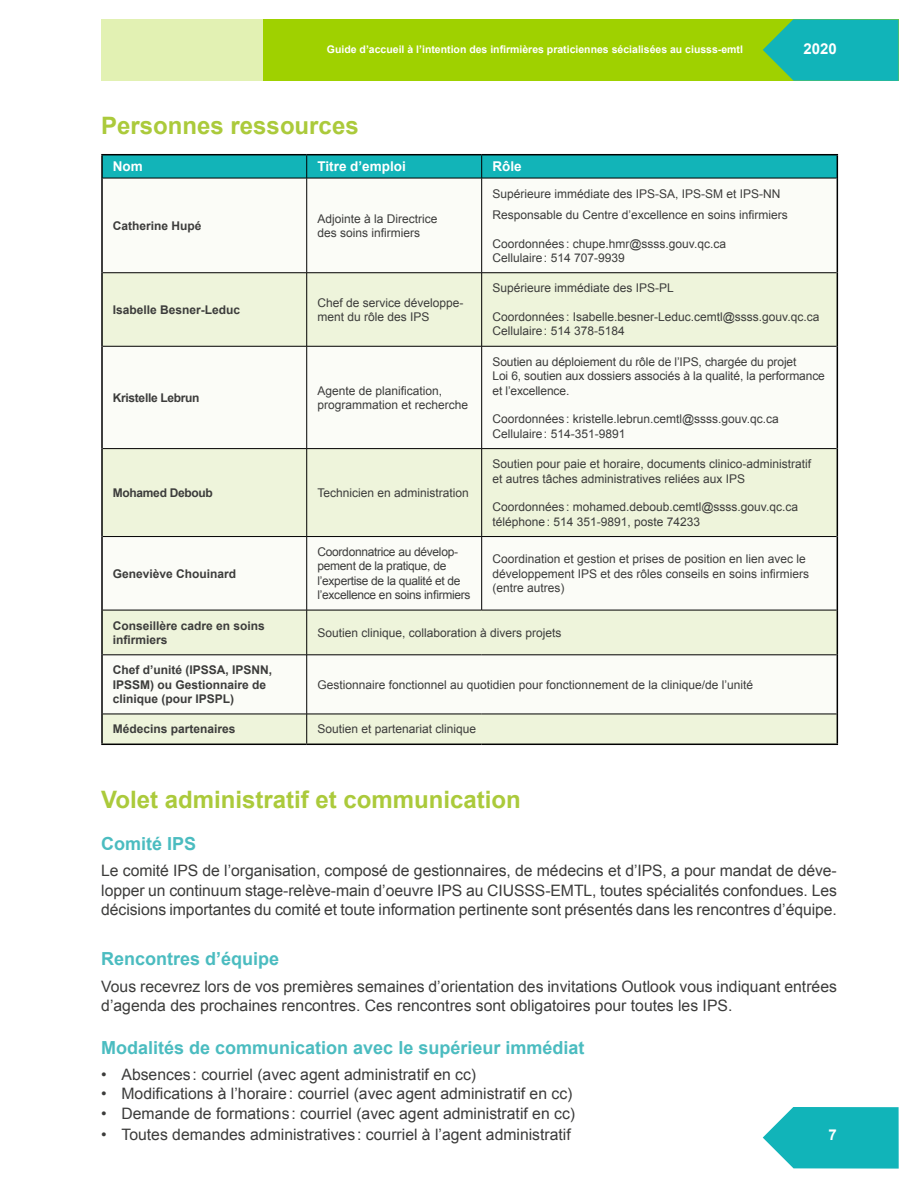
<style>
.page{position:relative;width:918px;height:1188px;background:#fff}
.page>*{position:absolute;margin:0;border:0;box-sizing:border-box;transform-origin:0 0}
.t1{font:700 24px "Arial";color:#abca3b}
.t2{font:700 18px "Arial";color:#4bbcc0}
.t3{font:15.75px/19.5px "Arial";color:#3c3c3b;text-align:justify}
.t4{font:700 15px "Arial";color:#fff}
.t5{font:700 13.5px "Arial";color:#fff}
.t6{font:12px/14.4px "Arial";color:#3c3c3b}
.t7{font:700 12px/14.4px "Arial";color:#3c3c3b}
.t8{font:12px/14.4px "Arial";letter-spacing:-.025em;color:#3c3c3b}
.t9{font:700 12px "Arial";letter-spacing:-.025em;color:#3c3c3b}
.t10{font:700 10.5px "Arial";color:#fff}
</style>
<div class="page">
<div style="left:101px;top:19px;width:162px;height:62px;background:#e2f1b3"></div>
<div style="left:263px;top:19px;width:635px;height:62px;background:#9fd100"></div>
<svg style="left:763px;top:19px;width:136px;height:62px;background:#22b7a2"></svg>
<svg style="left:763px;top:1107px;width:136px;height:62px;background:#2ebdc1"></svg>
<svg style="left:103px;top:273px;width:734px;height:471px;fill:#eef4db"></svg>
<hr style="left:101px;top:154px;width:206px;height:1px;background:#000">
<hr style="left:101px;top:155px;width:2px;height:23px;background:#000">
<hr style="left:307px;top:154px;width:175px;height:1px;background:#000">
<hr style="left:482px;top:154px;width:356px;height:1px;background:#000">
<hr style="left:101px;top:178px;width:2px;height:95px;background:#000">
<hr style="left:837px;top:178px;width:1px;height:95px;background:#000">
<hr style="left:101px;top:273px;width:2px;height:73px;background:#000">
<hr style="left:837px;top:273px;width:1px;height:73px;background:#000">
<hr style="left:101px;top:346px;width:2px;height:103px;background:#000">
<hr style="left:837px;top:346px;width:1px;height:103px;background:#000">
<hr style="left:101px;top:449px;width:2px;height:88px;background:#000">
<hr style="left:837px;top:449px;width:1px;height:88px;background:#000">
<hr style="left:101px;top:537px;width:2px;height:73px;background:#000">
<hr style="left:837px;top:537px;width:1px;height:73px;background:#000">
<hr style="left:101px;top:610px;width:2px;height:45px;background:#000">
<hr style="left:837px;top:610px;width:1px;height:45px;background:#000">
<hr style="left:101px;top:655px;width:2px;height:59px;background:#000">
<hr style="left:837px;top:655px;width:1px;height:59px;background:#000">
<hr style="left:101px;top:714px;width:2px;height:30px;background:#000">
<hr style="left:837px;top:714px;width:1px;height:30px;background:#000">
<hr style="left:101px;top:744px;width:206px;height:1px;background:#000">
<hr style="left:307px;top:744px;width:175px;height:1px;background:#000">
<hr style="left:482px;top:744px;width:356px;height:1px;background:#000">
<svg style="left:102px;top:155px;width:736px;height:23px;background:#11abae"></svg>
<hr style="left:103px;top:178px;width:204px;height:1px;background:#000">
<hr style="left:307px;top:178px;width:175px;height:1px;background:#000">
<hr style="left:306px;top:178px;width:1px;height:95px;background:#000">
<hr style="left:482px;top:178px;width:355px;height:1px;background:#000">
<hr style="left:481px;top:178px;width:1px;height:95px;background:#000">
<hr style="left:103px;top:272px;width:204px;height:1px;background:#000">
<hr style="left:307px;top:272px;width:175px;height:1px;background:#000">
<hr style="left:306px;top:273px;width:1px;height:73px;background:#000">
<hr style="left:482px;top:272px;width:355px;height:1px;background:#000">
<hr style="left:481px;top:273px;width:1px;height:73px;background:#000">
<hr style="left:103px;top:346px;width:204px;height:1px;background:#000">
<hr style="left:307px;top:346px;width:175px;height:1px;background:#000">
<hr style="left:306px;top:346px;width:1px;height:102px;background:#000">
<hr style="left:482px;top:346px;width:355px;height:1px;background:#000">
<hr style="left:481px;top:346px;width:1px;height:102px;background:#000">
<hr style="left:103px;top:448px;width:204px;height:1px;background:#000">
<hr style="left:307px;top:448px;width:175px;height:1px;background:#000">
<hr style="left:306px;top:449px;width:1px;height:87px;background:#000">
<hr style="left:482px;top:448px;width:355px;height:1px;background:#000">
<hr style="left:481px;top:449px;width:1px;height:87px;background:#000">
<hr style="left:103px;top:536px;width:204px;height:1px;background:#000">
<hr style="left:307px;top:536px;width:175px;height:1px;background:#000">
<hr style="left:306px;top:537px;width:1px;height:73px;background:#000">
<hr style="left:482px;top:536px;width:355px;height:1px;background:#000">
<hr style="left:481px;top:537px;width:1px;height:73px;background:#000">
<hr style="left:103px;top:610px;width:204px;height:1px;background:#000">
<hr style="left:307px;top:610px;width:175px;height:1px;background:#000">
<hr style="left:306px;top:610px;width:1px;height:45px;background:#000">
<hr style="left:482px;top:610px;width:355px;height:1px;background:#000">
<hr style="left:103px;top:655px;width:204px;height:1px;background:#000">
<hr style="left:307px;top:655px;width:175px;height:1px;background:#000">
<hr style="left:306px;top:655px;width:1px;height:59px;background:#000">
<hr style="left:482px;top:655px;width:355px;height:1px;background:#000">
<hr style="left:103px;top:714px;width:204px;height:1px;background:#000">
<hr style="left:307px;top:714px;width:175px;height:1px;background:#000">
<hr style="left:306px;top:714px;width:1px;height:30px;background:#000">
<hr style="left:482px;top:714px;width:355px;height:1px;background:#000">
<p class="t10" style="left:327px;top:42px;width:418px">Guide d’accueil à l’intention des infirmières praticiennes sécialisées au ciusss-emtl</p>
<p class="t4" style="left:804px;top:38px;width:35px">2020</p>
<h1 class="t1" style="left:101px;top:110px;width:259px">Personnes ressources</h1>
<p class="t5" style="left:113px;top:158px;width:31px">Nom</p>
<p class="t5" style="left:318px;top:158px;width:90px">Titre d’emploi</p>
<p class="t5" style="left:492px;top:158px;width:31px">Rôle</p>
<p class="t7" style="left:113px;top:219px;width:90px">Catherine Hupé</p>
<p class="t6" style="left:318px;top:211px;width:122px">Adjointe à la Directrice des soins infirmiers</p>
<p class="t6" style="left:492px;top:183px;width:297px;line-height:21.1px">Supérieure immédiate des IPS-SA, IPS-SM et IPS-NN<br>Responsable du Centre d’excellence en soins infirmiers</p>
<p class="t6" style="left:492px;top:236px;width:235px">Coordonnées : chupe.hmr@ssss.gouv.qc.ca<br>Cellulaire: 514 707-9939</p>
<p class="t7" style="left:113px;top:303px;width:129px">Isabelle Besner-Leduc</p>
<p class="t6" style="left:318px;top:295px;width:148px">Chef de service développe&shy;ment du rôle des IPS</p>
<p class="t9" style="left:113px;top:390px;width:88px">Kristelle Lebrun</p>
<p class="t6" style="left:318px;top:383px;width:152px">Agente de planification, programmation et recherche</p>
<p class="t9" style="left:113px;top:485px;width:102px">Mohamed Deboub</p>
<p class="t6" style="left:318px;top:486px;width:153px">Technicien en administration</p>
<p class="t6" style="left:492px;top:281px;width:183px">Supérieure immédiate des IPS-PL</p>
<p class="t6" style="left:492px;top:310px;width:328px">Coordonnées : Isabelle.besner-Leduc.cemtl@ssss.gouv.qc.ca<br>Cellulaire: 514 378-5184</p>
<p class="t6" style="left:492px;top:355px;width:334px">Soutien au déploiement du rôle de l’IPS, chargée du projet<br>Loi 6, soutien aux dossiers associés à la qualité, la performance et l’excellence.</p>
<p class="t6" style="left:492px;top:412px;width:288px">Coordonnées : kristelle.lebrun.cemtl@ssss.gouv.qc.ca<br>Cellulaire: 514-351-9891</p>
<p class="t6" style="left:492px;top:457px;width:320px">Soutien pour paie et horaire, documents clinico-administratif et autres tâches administratives reliées aux IPS</p>
<p class="t6" style="left:492px;top:500px;width:307px">Coordonnées : mohamed.deboub.cemtl@ssss.gouv.qc.ca téléphone: 514 351-9891, poste 74233</p>
<p class="t7" style="left:113px;top:567px;width:125px">Geneviève Chouinard</p>
<p class="t8" style="left:318px;top:545px;width:155px">Coordonnatrice au dévelop&shy;pement de la pratique, de l’expertise de la qualité et de l’excellence en soins infirmiers</p>
<p class="t6" style="left:492px;top:552px;width:318px">Coordination et gestion et prises de position en lien avec le développement IPS et des rôles conseils en soins infirmiers (entre autres)</p>
<p class="t7" style="left:113px;top:619px;width:154px">Conseillère cadre en soins infirmiers</p>
<p class="t6" style="left:318px;top:626px;width:246px">Soutien clinique, collaboration à divers projets</p>
<p class="t7" style="left:113px;top:663px;width:161px">Chef d’unité (IPSSA, IPSNN,<br>IPSSM) ou Gestionnaire de clinique (pour IPSPL)</p>
<p class="t6" style="left:318px;top:677px;width:437px">Gestionnaire fonctionnel au quotidien pour fonctionnement de la clinique/de l’unité</p>
<p class="t7" style="left:113px;top:722px;width:124px">Médecins partenaires</p>
<p class="t6" style="left:318px;top:722px;width:160px">Soutien et partenariat clinique</p>
<h1 class="t1" style="left:101px;top:784px;width:421px">Volet administratif et communication</h1>
<h2 class="t2" style="left:101px;top:832px;width:97px">Comité IPS</h2>
<p class="t3" style="left:101px;top:861px;width:737px">Le comité IPS de l’organisation, composé de gestionnaires, de médecins et d’IPS, a pour mandat de déve&shy;lopper un continuum stage-relève-main d’oeuvre IPS au CIUSSS-EMTL, toutes spécialités confondues. Les décisions importantes du comité et toute information pertinente sont présentés dans les rencontres d’équipe.</p>
<h2 class="t2" style="left:101px;top:947px;width:180px">Rencontres d’équipe</h2>
<h3 class="t3" style="left:101px;top:977px;width:737px">Vous recevrez lors de vos premières semaines d’orientation des invitations Outlook vous indiquant entrées d’agenda des prochaines rencontres. Ces rencontres sont obligatoires pour toutes les IPS.</h3>
<h2 class="t2" style="left:101px;top:1036px;width:485px">Modalités de communication avec le supérieur immédiat</h2>
<h3 class="t3" style="left:101px;top:1065px;width:376px">• Absences : courriel (avec agent administratif en cc)</h3>
<h3 class="t3" style="left:101px;top:1084px;width:473px">• Modifications à l’horaire: courriel (avec agent administratif en cc)</h3>
<h3 class="t3" style="left:101px;top:1104px;width:475px">• Demande de formations : courriel (avec agent administratif en cc)</h3>
<h3 class="t3" style="left:101px;top:1125px;width:471px">• Toutes demandes administratives : courriel à l’agent administratif</h3>
<p class="t4" style="left:829px;top:1125px;width:10px">7</p>
</div>
